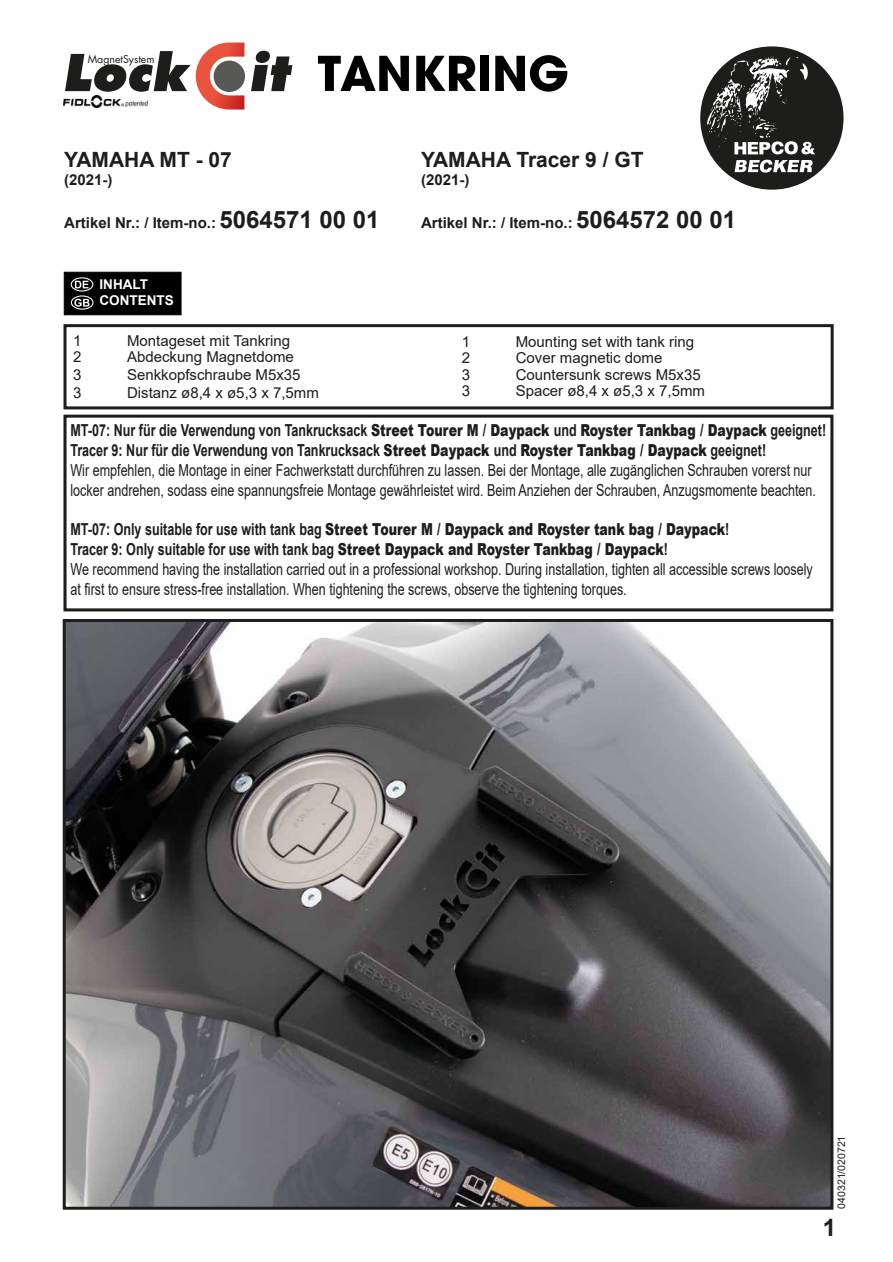
<style>
.page{position:relative;width:893px;height:1262px;background:#fff}
.page>*{position:absolute;margin:0;border:0;box-sizing:border-box;transform-origin:0 0}
.t1{font:700 24px "Arial";color:#1d1d1b}
.t2{font:700 21px "Arial";color:#1d1d1b}
.t3{font:16.5px/19.8px "Arial";color:#1d1d1b;scale:.76 1}
.t4{font:15px "Arial";color:#1d1d1c}
.t5{font:700 15px "Arial";color:#1d1d1b}
.t6{font:700 13.5px/16.2px "Arial";color:#fff}
.t7{font:10.5px "Arial";color:#1d1d1b}
.t8{font:10.5px "Futura Std";color:#1d1d1c}
.s1{font-size:24px}
.s2{font-weight:700}
.s3{font-weight:900}
</style>
<div class="page">
<div style="left:63px;top:324px;width:770px;height:85px;border:3px solid #1d1d1c"></div>
<div style="left:63px;top:414px;width:770px;height:197px;border:3px solid #1d1d1c"></div>
<img style="left:67px;top:623px;width:762px;height:582px">
<div style="left:63px;top:619px;width:770px;height:590px;border:3px solid #1d1d1c"></div>
<div style="left:64px;top:272px;width:117px;height:43px;background:#000;border:1px solid #000"></div>
<svg style="left:75px;top:281px;width:14px;height:7px"></svg>
<div style="left:71px;top:277px;width:22px;height:14px;border:1px solid #fff;border-radius:50%"></div>
<svg style="left:74px;top:299px;width:15px;height:8px"></svg>
<div style="left:71px;top:295px;width:22px;height:15px;border:1px solid #fff;border-radius:50%"></div>
<div style="left:700px;top:46px;width:143px;height:144px;background:#1d1d1c;border-radius:50%"></div>
<svg style="left:734px;top:160px;width:78px;height:13px"></svg>
<svg style="left:706px;top:57px;width:109px;height:97px"></svg>
<svg style="left:251px;top:51px;width:41px;height:40px"></svg>
<svg style="left:65px;top:43px;width:179px;height:66px"></svg>
<div style="left:214px;top:61px;width:31px;height:31px;background:#585857;border-radius:50%"></div>
<svg style="left:318px;top:56px;width:91px;height:35px"></svg>
<svg style="left:416px;top:56px;width:60px;height:35px"></svg>
<div style="left:480px;top:56px;width:9px;height:35px;background:#000"></div>
<svg style="left:495px;top:55px;width:72px;height:37px"></svg>
<p class="t8" style="left:88px;top:52px;width:68px">MagnetSystem</p>
<p class="t2" style="left:64px;top:144px;width:169px">YAMAHA MT - 07</p>
<p class="t5" style="left:64px;top:169px;width:50px">(2021-)</p>
<p class="t5" style="left:64px;top:212px;width:317px">Artikel Nr.: / Item-no.: <span class="s1">5064571 00 01</span></p>
<p class="t6" style="left:99px;top:276px;width:76px">INHALT<br>CONTENTS</p>
<p class="t4" style="left:73px;top:330px;width:10px">1</p>
<p class="t4" style="left:127px;top:330px;width:165px">Montageset mit Tankring</p>
<p class="t4" style="left:73px;top:346px;width:10px">2</p>
<p class="t4" style="left:127px;top:346px;width:168px">Abdeckung Magnetdome</p>
<p class="t4" style="left:73px;top:364px;width:10px">3</p>
<p class="t4" style="left:127px;top:364px;width:175px">Senkkopfschraube M5x35</p>
<p class="t4" style="left:73px;top:382px;width:10px">3</p>
<p class="t4" style="left:127px;top:382px;width:193px">Distanz ø8,4 x ø5,3 x 7,5mm</p>
<p class="t2" style="left:421px;top:144px;width:224px">YAMAHA Tracer 9 / GT</p>
<p class="t5" style="left:421px;top:169px;width:50px">(2021-)</p>
<p class="t5" style="left:421px;top:212px;width:317px">Artikel Nr.: / Item-no.: <span class="s1">5064572 00 01</span></p>
<p class="t4" style="left:461px;top:331px;width:10px">1</p>
<p class="t4" style="left:515px;top:331px;width:180px">Mounting set with tank ring</p>
<p class="t4" style="left:461px;top:348px;width:10px">2</p>
<p class="t4" style="left:515px;top:348px;width:148px">Cover magnetic dome</p>
<p class="t4" style="left:461px;top:364px;width:10px">3</p>
<p class="t4" style="left:515px;top:364px;width:187px">Countersunk screws M5x35</p>
<p class="t4" style="left:461px;top:381px;width:10px">3</p>
<p class="t4" style="left:515px;top:381px;width:191px">Spacer ø8,4 x ø5,3 x 7,5mm</p>
<p class="t3" style="left:70px;top:420px;width:995px"><span class="s2">MT-07: Nur für die Verwendung von Tankrucksack</span> <span class="s3">Street Tourer M / Daypack</span> <span class="s2">und</span> <span class="s3">Royster Tankbag / Daypack</span> <span class="s2">geeignet!<br>Tracer 9: Nur für die Verwendung von Tankrucksack</span> <span class="s3">Street Daypack</span> <span class="s2">und</span> <span class="s3">Royster Tankbag / Daypack</span> <span class="s2">geeignet!<br></span>Wir empfehlen, die Montage in einer Fachwerkstatt durchführen zu lassen. Bei der Montage, alle zugänglichen Schrauben vorerst nur locker andrehen, sodass eine spannungsfreie Montage gewährleistet wird. Beim Anziehen der Schrauben, Anzugsmomente beachten.</p>
<p class="t3" style="left:70px;top:519px;width:978px"><span class="s2">MT-07: Only suitable for use with tank bag</span> <span class="s3">Street Tourer M / Daypack and Royster tank bag / Daypack</span><span class="s2">!<br>Tracer 9: Only suitable for use with tank bag</span> <span class="s3">Street Daypack and Royster Tankbag / Daypack</span><span class="s2">!<br></span>We recommend having the installation carried out in a professional workshop. During installation, tighten all accessible screws loosely at first to ensure stress-free installation. When tightening the screws, observe the tightening torques.</p>
<p class="t7" style="left:834px;top:1208px;width:74px;rotate:-90deg">040321/020721</p>
<h1 class="t1" style="left:822px;top:1210px;width:15px">1</h1>
</div>
